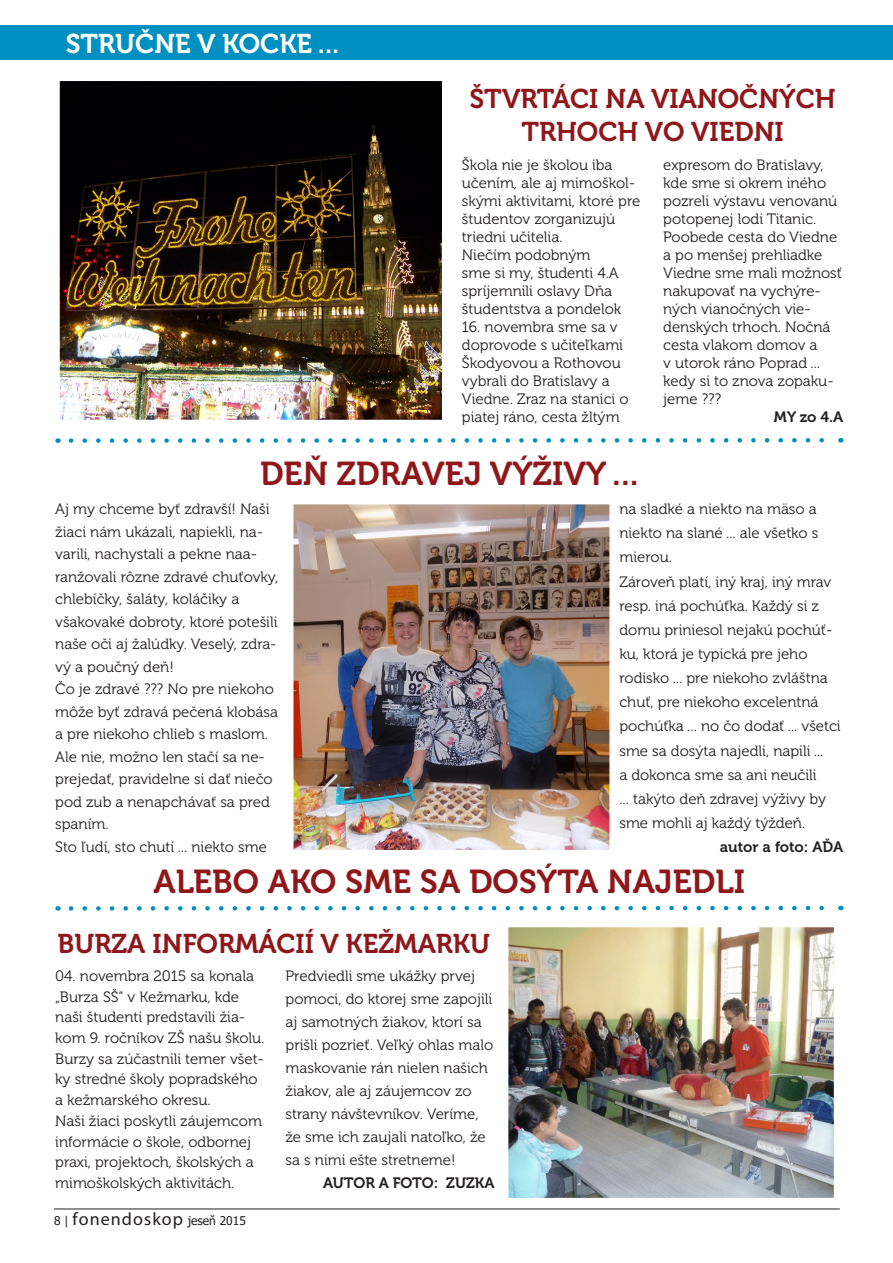
<style>
.page{position:relative;width:893px;height:1263px;background:#fff}
.page>*{position:absolute;margin:0;border:0;box-sizing:border-box;transform-origin:0 0}
.t1{font:33px "Museo 700";color:#8f171a}
.t2{font:27px/32.4px "Museo 700";color:#8f171a;text-align:center}
.t3{font:27px "Museo 700";color:#fff}
.t4{font:15px/18px "Museo 300";color:#231f20}
.t5{font:15px "Museo 700";color:#231f20}
.t6{font:12px "Tahoma";color:#231f20}
.s1{font-family:"Myriad Pro";font-size:18px}
</style>
<div class="page">
<div style="left:0;top:26px;width:893px;height:34px;background:#008fc1"></div>
<img style="left:61px;top:83px;width:379px;height:335px">
<div style="left:58px;top:80px;width:385px;height:341px;border:2px solid #fff"></div>
<svg style="left:71px;top:438px;width:753px;height:5px"></svg>
<img style="left:510px;top:929px;width:322px;height:267px">
<div style="left:507px;top:926px;width:328px;height:273px;border:2px solid #fff"></div>
<svg style="left:71px;top:906px;width:753px;height:5px"></svg>
<img style="left:295px;top:506px;width:313px;height:343px">
<div style="left:292px;top:503px;width:319px;height:349px;border:2px solid #fff"></div>
<hr style="left:54px;top:1209px;width:786px;height:1px;background:#231f20">
<p class="t3" style="left:66px;top:28px;width:275px">STRUČNE V KOCKE ...</p>
<p class="t2" style="left:469px;top:83px;width:368px">ŠTVRTÁCI NA VIANOČNÝCH<br>TRHOCH VO VIEDNI</p>
<p class="t4" style="left:462px;top:156px;width:180px">Škola nie je školou iba učením, ale aj mimoškol&shy;skými aktivitami, ktoré pre študentov zorganizujú triedni učitelia.</p>
<p class="t4" style="left:462px;top:246px;width:161px">Niečím podobným sme si my, študenti 4.A spríjemnili oslavy Dňa študentstva a pondelok</p>
<p class="t4" style="left:462px;top:318px;width:168px">16. novembra sme sa v doprovode s učiteľkami<br>Škodyovou a Rothovou vybrali do Bratislavy a<br>Viedne. Zraz na stanici o piatej ráno, cesta žltým</p>
<p class="t4" style="left:663px;top:156px;width:180px">expresom do Bratislavy, kde sme si okrem iného pozreli výstavu venovanú potopenej lodi Titanic.<br>Poobede cesta do Viedne a po menšej prehliadke<br>Viedne sme mali možnosť nakupovať na vychýre&shy;ných vianočných vie&shy;denských trhoch. Nočná cesta vlakom domov a<br>v utorok ráno Poprad ... kedy si to znova zopaku&shy;jeme ???</p>
<p class="t5" style="left:774px;top:409px;width:71px">MY zo 4.A</p>
<p class="t1" style="left:260px;top:455px;width:380px">DEŇ ZDRAVEJ VÝŽIVY ...</p>
<p class="t4" style="left:55px;top:498px;width:225px;line-height:22.5px">Aj my chceme byť zdravší! Naši žiaci nám ukázali, napiekli, na&shy;varili, nachystali a pekne naa&shy;ranžovali rôzne zdravé chuťovky, chlebíčky, šaláty, koláčiky a všakovaké dobroty, ktoré potešili naše oči aj žalúdky. Veselý, zdra&shy;vý a poučný deň!</p>
<p class="t4" style="left:55px;top:678px;width:224px;line-height:22.5px">Čo je zdravé ??? No pre niekoho môže byť zdravá pečená klobása a pre niekoho chlieb s maslom.<br>Ale nie, možno len stačí sa ne&shy;prejedať, pravidelne si dať niečo pod zub a nenapchávať sa pred spaním.</p>
<p class="t4" style="left:55px;top:838px;width:213px">Sto ľudí, sto chutí ... niekto sme</p>
<p class="t4" style="left:619px;top:497px;width:201px;line-height:24.2px;text-align:justify">na sladké a niekto na mäso a niekto na slané ... ale všetko s mierou.</p>
<p class="t4" style="left:619px;top:570px;width:223px;line-height:24.2px">Zároveň platí, iný kraj, iný mrav resp. iná pochúťka. Každý si z domu priniesol nejakú pochúť&shy;ku, ktorá je typická pre jeho rodisko ... pre niekoho zvláštna chuť, pre niekoho excelentná pochúťka ... no čo dodať ... všetci sme sa dosýta najedli, napili ...<br>a dokonca sme sa ani neučili<br>... takýto deň zdravej výživy by sme mohli aj každý týždeň.</p>
<p class="t5" style="left:720px;top:838px;width:125px">autor a foto: AĎA</p>
<p class="t1" style="left:153px;top:863px;width:593px">ALEBO AKO SME SA DOSÝTA NAJEDLI</p>
<p class="t2" style="left:57px;top:928px;width:434px">BURZA INFORMÁCIÍ V KEŽMARKU</p>
<p class="t4" style="left:55px;top:966px;width:211px;line-height:20.7px">04. novembra 2015 sa konala „Burza SŠ“ v Kežmarku, kde naši študenti predstavili žia&shy;kom 9. ročníkov ZŠ našu školu.<br>Burzy sa zúčastnili temer všet&shy;ky stredné školy popradského a kežmarského okresu.</p>
<p class="t4" style="left:55px;top:1110px;width:208px;line-height:20.7px">Naši žiaci poskytli záujemcom informácie o škole, odbornej praxi, projektoch, školských a mimoškolských aktivitách.</p>
<p class="t6" style="left:54px;top:1212px;width:193px">8 | <span class="s1">fonendoskop</span> jeseň 2015</p>
<p class="t4" style="left:286px;top:964px;width:209px;line-height:23.1px">Predviedli sme ukážky prvej pomoci, do ktorej sme zapojili aj samotných žiakov, ktorí sa prišli pozrieť. Veľký ohlas malo maskovanie rán nielen našich žiakov, ale aj záujemcov zo strany návštevníkov. Veríme, že sme ich zaujali natoľko, že sa s nimi ešte stretneme!</p>
<p class="t5" style="left:323px;top:1174px;width:173px">AUTOR A FOTO: ZUZKA</p>
</div>
